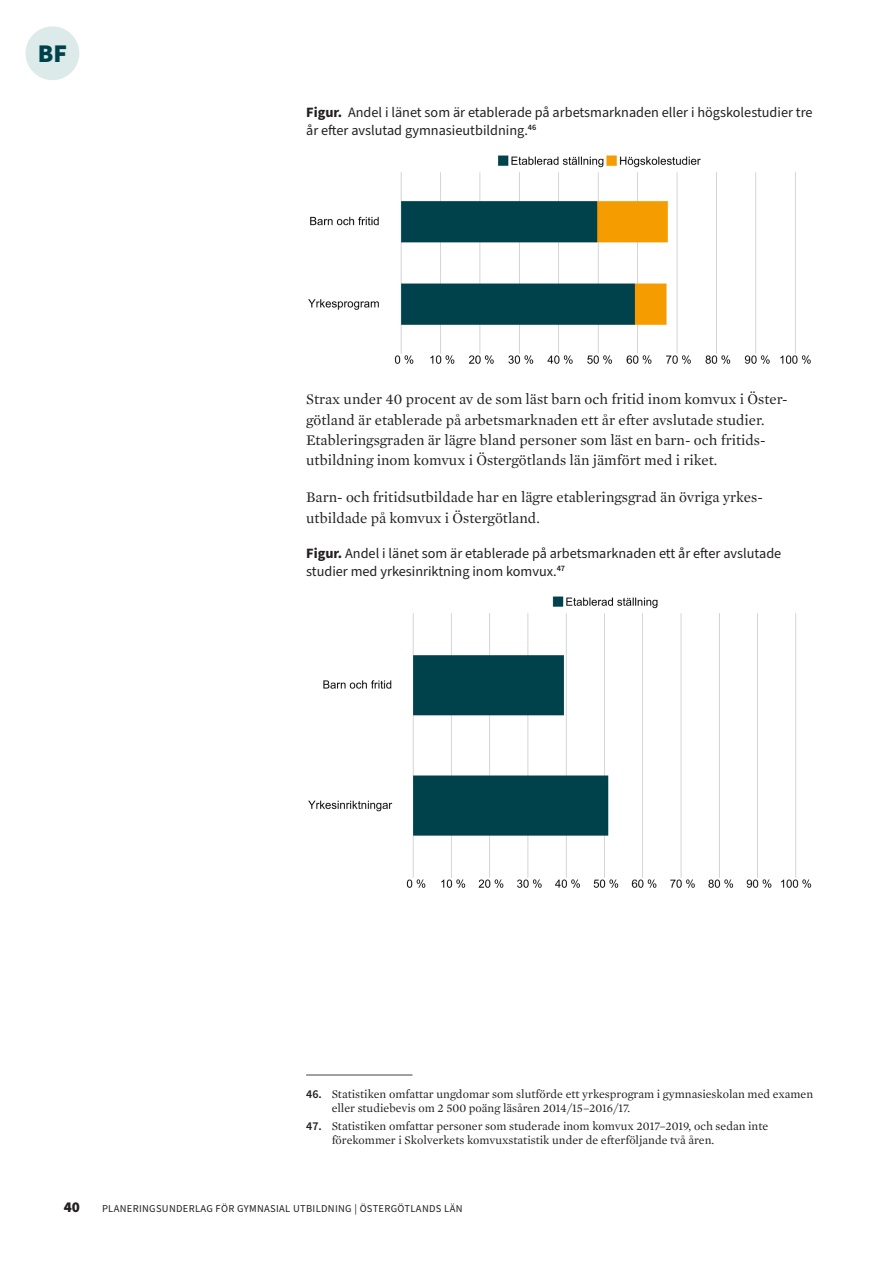
<style>
.page{position:relative;width:893px;height:1263px;background:#fff}
.page>*{position:absolute;margin:0;border:0;box-sizing:border-box;transform-origin:0 0}
.t1{font:900 25.5px "Source Sans Pro";color:#00424c}
.Bildtext_helsida{font:15px/20.2px "Mercury Text G1";color:#231f20}
.t2{font:900 15px "Source Sans Pro";color:#231f20}
.t3{font:14.25px/18px "Source Sans Pro";color:#231f20}
.Fotnotstext_2-siffrig{font:12px/14.2px "Mercury Text G1";color:#231f20}
.t4{font:10.5px "Source Sans Pro";letter-spacing:.03em;color:#231f20}
.s1{font-weight:700}
.s2{font-family:"Source Sans Pro";font-weight:600}
</style>
<div class="page">
<div style="left:26px;top:26px;width:53px;height:54px;background:#dceaea;border-radius:50%"></div>
<img style="left:308px;top:155px;width:503px;height:209px">
<img style="left:308px;top:596px;width:504px;height:292px">
<hr style="left:306px;top:1074px;width:106px;height:2px;background:#808285">
<h1 class="t1" style="left:38px;top:35px;width:31px">BF</h1>
<p class="t3" style="left:306px;top:103px;width:508px"><span class="s1">Figur.</span> Andel i länet som är etablerade på arbetsmarknaden eller i högskolestudier tre år efter avslutad gymnasieutbildning.<sup>46</sup></p>
<p class="Bildtext_helsida" style="left:306px;top:389px;width:483px">Strax under 40 procent av de som läst barn och fritid inom komvux i Öster&shy;götland är etablerade på arbetsmarknaden ett år efter avslutade studier.<br>Etableringsgraden är lägre bland personer som läst en barn- och fritids&shy;utbildning inom komvux i Östergötlands län jämfört med i riket.</p>
<p class="Bildtext_helsida" style="left:306px;top:487px;width:458px">Barn- och fritidsutbildade har en lägre etableringsgrad än övriga yrkes&shy;utbildade på komvux i Östergötland.</p>
<p class="t3" style="left:306px;top:544px;width:477px"><span class="s1">Figur.</span> Andel i länet som är etablerade på arbetsmarknaden ett år efter avslutade studier med yrkesinriktning inom komvux.<sup>47</sup></p>
<p class="Fotnotstext_2-siffrig" style="left:332px;top:1086px;width:483px;text-indent:-26px"><span class="s2">46.</span> Statistiken omfattar ungdomar som slutförde ett yrkesprogram i gymnasieskolan med examen eller studiebevis om 2 500 poäng läsåren 2014/15–2016/17.</p>
<p class="Fotnotstext_2-siffrig" style="left:332px;top:1118px;width:438px;text-indent:-26px"><span class="s2">47.</span> Statistiken omfattar personer som studerade inom komvux 2017–2019, och sedan inte förekommer i Skolverkets komvuxstatistik under de efterföljande två åren.</p>
<p class="t2" style="left:64px;top:1196px;width:18px">40</p>
<p class="t4" style="left:102px;top:1201px;width:362px">PLANERINGSUNDERLAG FÖR GYMNASIAL UTBILDNING | ÖSTERGÖTLANDS LÄN</p>
</div>
